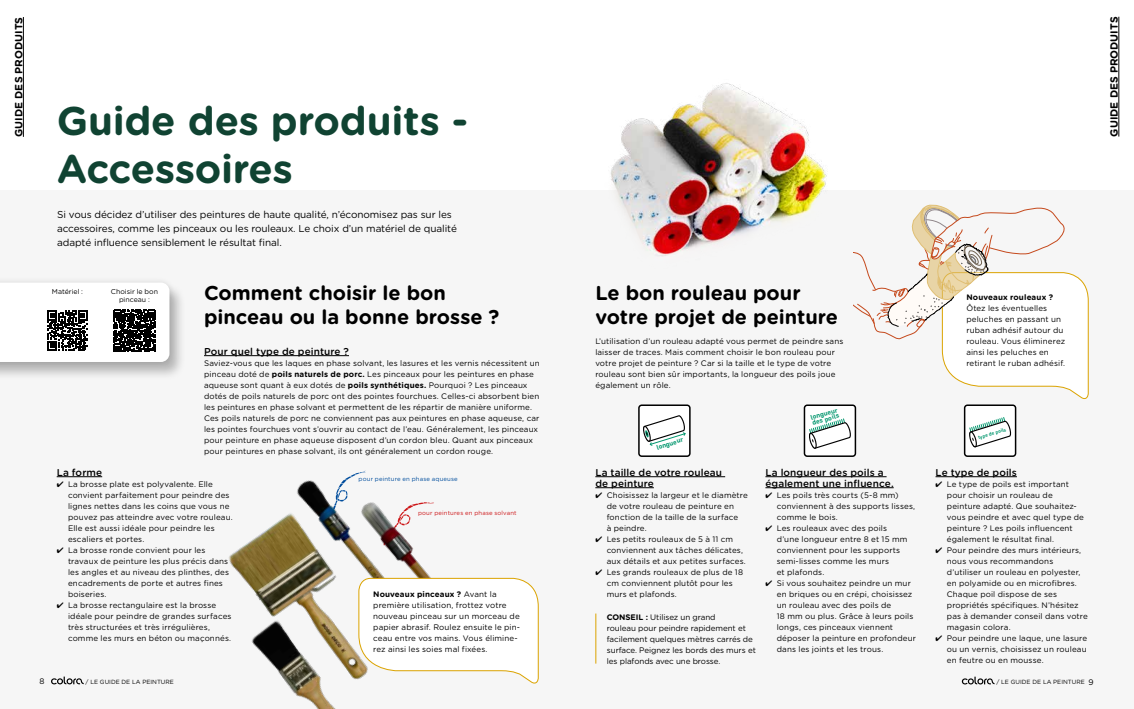
<style>
.page{position:relative;width:1134px;height:709px;background:#fff}
.page>*{position:absolute;margin:0;border:0;box-sizing:border-box;transform-origin:0 0}
.t1{font:700 40px/48px "Gotham Rounded";letter-spacing:-.01em;color:#104332}
.t2{font:700 20px/24px "Gotham Rounded";color:#000}
.t3{font:700 10.5px "Gotham Rounded";color:#000}
.t4{font:10px/14px "Gotham Rounded";letter-spacing:-.01em;color:#000}
.t5{font:500 10px/11px "Gotham Rounded";letter-spacing:.01em;color:#000}
.t6{font:8px/11px "Gotham Rounded";letter-spacing:.015em;color:#000}
.t7{font:8px/11px "Gotham Rounded";letter-spacing:-.01em;color:#000}
.t8{font:700 8px "Gotham Rounded";letter-spacing:.015em;color:#000}
.t9{font:7px/8.4px "Gotham Rounded";color:#000;text-align:center}
.t10{font:700 6.9px/5.7px "PFDIN Display Pro";color:#00966d}
.t11{font:6px "Gotham Rounded";color:#000}
.t12{font:6px "Gotham Rounded";letter-spacing:.025em;color:#cd1719}
.t13{font:6px "Gotham Rounded";letter-spacing:.025em;color:#004d9d}
.t14{font:700 5px "PFDIN Display Pro";color:#00966d}
.s1{font-weight:700}
.s2{font-size:8px}
</style>
<div class="page">
<div style="left:0;top:190px;width:1134px;height:519px;background:#f6f6f6"></div>
<img style="left:611px;top:83px;width:216px;height:173px">
<hr style="left:57px;top:476px;width:45px;height:1px;background:#000">
<hr style="left:204px;top:355px;width:145px;height:1px;background:#000">
<img style="left:229px;top:516px;width:129px;height:193px">
<hr style="left:595px;top:476px;width:130px;height:1px;background:#000">
<hr style="left:595px;top:487px;width:59px;height:1px;background:#000">
<hr style="left:765px;top:476px;width:121px;height:1px;background:#000">
<hr style="left:765px;top:487px;width:129px;height:1px;background:#000">
<hr style="left:935px;top:476px;width:82px;height:1px;background:#000">
<img style="left:286px;top:470px;width:80px;height:180px">
<img style="left:348px;top:484px;width:86px;height:183px">
<svg style="left:358px;top:577px;width:181px;height:107px"></svg>
<hr style="left:595px;top:613px;width:1px;height:50px;background:#dba300">
<div style="left:0;top:282px;width:186px;height:98px;background:#000;opacity:.27"></div>
<div style="left:0;top:276px;width:176px;height:92px;background:#000;opacity:.13"></div>
<svg style="left:0;top:282px;width:169px;height:80px"></svg>
<div style="left:639px;top:405px;width:51px;height:51px;background:#fff;border-radius:3px"></div>
<div style="left:638px;top:404px;width:53px;height:53px;border:2px solid #000;border-radius:3px"></div>
<svg style="left:643px;top:415px;width:43px;height:31px"></svg>
<div style="left:965px;top:405px;width:50px;height:51px;background:#fff;border-radius:3px"></div>
<div style="left:964px;top:404px;width:52px;height:53px;border:2px solid #000;border-radius:3px"></div>
<svg style="left:969px;top:417px;width:42px;height:31px"></svg>
<div style="left:804px;top:405px;width:51px;height:51px;background:#fff;border-radius:3px"></div>
<div style="left:804px;top:404px;width:52px;height:53px;border:2px solid #000;border-radius:3px"></div>
<svg style="left:809px;top:418px;width:42px;height:31px"></svg>
<svg style="left:962px;top:676px;width:32px;height:8px"></svg>
<svg style="left:51px;top:676px;width:33px;height:8px"></svg>
<hr style="left:1118px;top:17px;width:1px;height:120px;background:#000">
<hr style="left:23px;top:17px;width:1px;height:120px;background:#000">
<svg style="left:853px;top:204px;width:236px;height:195px"></svg>
<h3 class="t3" style="left:11px;top:137px;width:121px;rotate:-90deg">Gui de des produits</h3>
<h1 class="t1" style="left:57px;top:95px;width:413px">Guide des produits -<br>Accessoires</h1>
<p class="t4" style="left:57px;top:207px;width:401px">Si vous décidez d’utiliser des peintures de haute qualité, n’économisez pas sur les accessoires, comme les pinceaux ou les rouleaux. Le choix d’un matériel de qualité adapté influence sensiblement le résultat final.</p>
<h2 class="t2" style="left:204px;top:280px;width:297px">Comment choisir le bon pinceau ou la bonne brosse ?</h2>
<p class="t9" style="left:52px;top:287px;width:33px">Matériel :</p>
<p class="t9" style="left:111px;top:287px;width:49px">Choisir le bon pinceau :</p>
<p class="t5" style="left:204px;top:346px;width:146px">Pour quel type de peinture ?</p>
<p class="t6" style="left:204px;top:357px;width:337px">Saviez-vous que les laques en phase solvant, les lasures et les vernis nécessitent un pinceau doté de <span class="s1">poils naturels de porc.</span> Les pinceaux pour les peintures en phase aqueuse sont quant à eux dotés de <span class="s1">poils synthétiques.</span> Pourquoi ? Les pinceaux dotés de poils naturels de porc ont des pointes fourchues. Celles-ci absorbent bien les peintures en phase solvant et permettent de les répartir de manière uniforme.<br>Ces poils naturels de porc ne conviennent pas aux peintures en phase aqueuse, car les pointes fourchues vont s’ouvrir au contact de l’eau. Généralement, les pinceaux pour peinture en phase aqueuse disposent d’un cordon bleu. Quant aux pinceaux pour peintures en phase solvant, ils ont généralement un cordon rouge.</p>
<p class="t5" style="left:57px;top:467px;width:47px">La forme</p>
<p class="t6" style="left:68px;top:478px;width:166px;text-indent:-11px">✔ La brosse plate est polyvalente. Elle convient parfaitement pour peindre des lignes nettes dans les coins que vous ne pouvez pas atteindre avec votre rouleau.<br>Elle est aussi idéale pour peindre les escaliers et portes.</p>
<p class="t6" style="left:68px;top:544px;width:163px;text-indent:-11px">✔ La brosse ronde convient pour les travaux de peinture les plus précis dans les angles et au niveau des plinthes, des encadrements de porte et autres fines boiseries.</p>
<p class="t6" style="left:68px;top:599px;width:165px;text-indent:-11px">✔ La brosse rectangulaire est la brosse idéale pour peindre de grandes surfaces très structurées et très irrégulières, comme les murs en béton ou maçonnés.</p>
<p class="t13" style="left:359px;top:475px;width:101px">pour peinture en phase aqueuse</p>
<p class="t12" style="left:418px;top:509px;width:100px">pour peintures en phase solvant</p>
<p class="t6" style="left:373px;top:588px;width:148px"><span class="s1">Nouveaux pinceaux ?</span> Avant la première utilisation, frottez votre nouveau pinceau sur un morceau de papier abrasif. Roulez ensuite le pin&shy;ceau entre vos mains. Vous élimine&shy;rez ainsi les soies mal fixées.</p>
<h2 class="t2" style="left:595px;top:280px;width:244px">Le bon rouleau pour votre projet de peinture</h2>
<p class="t6" style="left:595px;top:335px;width:250px">L’utilisation d’un rouleau adapté vous permet de peindre sans laisser de traces. Mais comment choisir le bon rouleau pour votre projet de peinture ? Car si la taille et le type de votre rouleau sont bien sûr importants, la longueur des poils joue également un rôle.</p>
<p class="t10" style="left:656px;top:445px;width:29px;rotate:-17deg">longueur</p>
<p class="t5" style="left:595px;top:467px;width:128px">La taille de votre rouleau de peinture</p>
<p class="t6" style="left:607px;top:489px;width:143px;text-indent:-11px">✔ Choisissez la largeur et le diamètre de votre rouleau de peinture en fonction de la taille de la surface<br>à peindre.</p>
<p class="t6" style="left:607px;top:533px;width:141px;text-indent:-11px">✔ Les petits rouleaux de 5 à 11 cm conviennent aux tâches délicates, aux détails et aux petites surfaces.</p>
<p class="t6" style="left:607px;top:566px;width:138px;text-indent:-11px">✔ Les grands rouleaux de plus de 18 cm conviennent plutôt pour les murs et plafonds.</p>
<p class="t7" style="left:607px;top:611px;width:150px"><span class="s1">CONSEIL :</span> Utilisez un grand<br>rouleau pour peindre rapidement et facilement quelques mètres carrés de surface. Peignez les bords des murs et les plafonds avec une brosse.</p>
<p class="t10" style="left:810px;top:415px;width:29px;rotate:-16deg">longueur des poils</p>
<p class="t5" style="left:765px;top:467px;width:130px">La longueur des poils a également une influence.</p>
<p class="t6" style="left:777px;top:489px;width:140px;text-indent:-11px">✔ Les poils très courts (5-8 mm) conviennent à des supports lisses, comme le bois.</p>
<p class="t6" style="left:777px;top:522px;width:132px;text-indent:-11px">✔ Les rouleaux avec des poils d’une longueur entre 8 et 15 mm conviennent pour les supports semi-lisses comme les murs<br>et plafonds.</p>
<p class="t6" style="left:777px;top:577px;width:141px;text-indent:-11px">✔ Si vous souhaitez peindre un mur en briques ou en crépi, choisissez un rouleau avec des poils de<br>18 mm ou plus. Grâce à leurs poils longs, ces pinceaux viennent déposer la peinture en profondeur dans les joints et les trous.</p>
<p class="t8" style="left:966px;top:291px;width:88px">Nouveaux rouleaux ?</p>
<p class="t6" style="left:966px;top:302px;width:100px">Ôtez les éventuelles peluches en passant un ruban adhésif autour du rouleau. Vous éliminerez ainsi les peluches en retirant le ruban adhésif.</p>
<p class="t14" style="left:977px;top:435px;width:31px;rotate:-17deg">type de poils</p>
<p class="t5" style="left:935px;top:467px;width:83px">Le type de poils</p>
<p class="t6" style="left:947px;top:478px;width:139px;text-indent:-11px">✔ Le type de poils est important pour choisir un rouleau de peinture adapté. Que souhaitez&shy;vous peindre et avec quel type de peinture ? Les poils influencent également le résultat final.</p>
<p class="t6" style="left:947px;top:544px;width:142px;text-indent:-11px">✔ Pour peindre des murs intérieurs, nous vous recommandons d’utiliser un rouleau en polyester, en polyamide ou en microfibres.<br>Chaque poil dispose de ses propriétés spécifiques. N’hésitez pas à demander conseil dans votre magasin colora.</p>
<p class="t6" style="left:947px;top:632px;width:142px;text-align:justify;text-indent:-11px">✔ Pour peindre une laque, une lasure ou un vernis, choisissez un rouleau en feutre ou en mousse.</p>
<p class="t6" style="left:40px;top:675px;width:7px">8</p>
<p class="t11" style="left:86px;top:677px;width:90px">/ LE GUIDE DE LA PEINTURE</p>
<p class="t11" style="left:996px;top:678px;width:99px">/ LE GUIDE DE LA PEINTURE <span class="s2">9</span></p>
<h3 class="t3" style="left:1106px;top:137px;width:121px;rotate:-90deg">Gui de des produits</h3>
</div>
